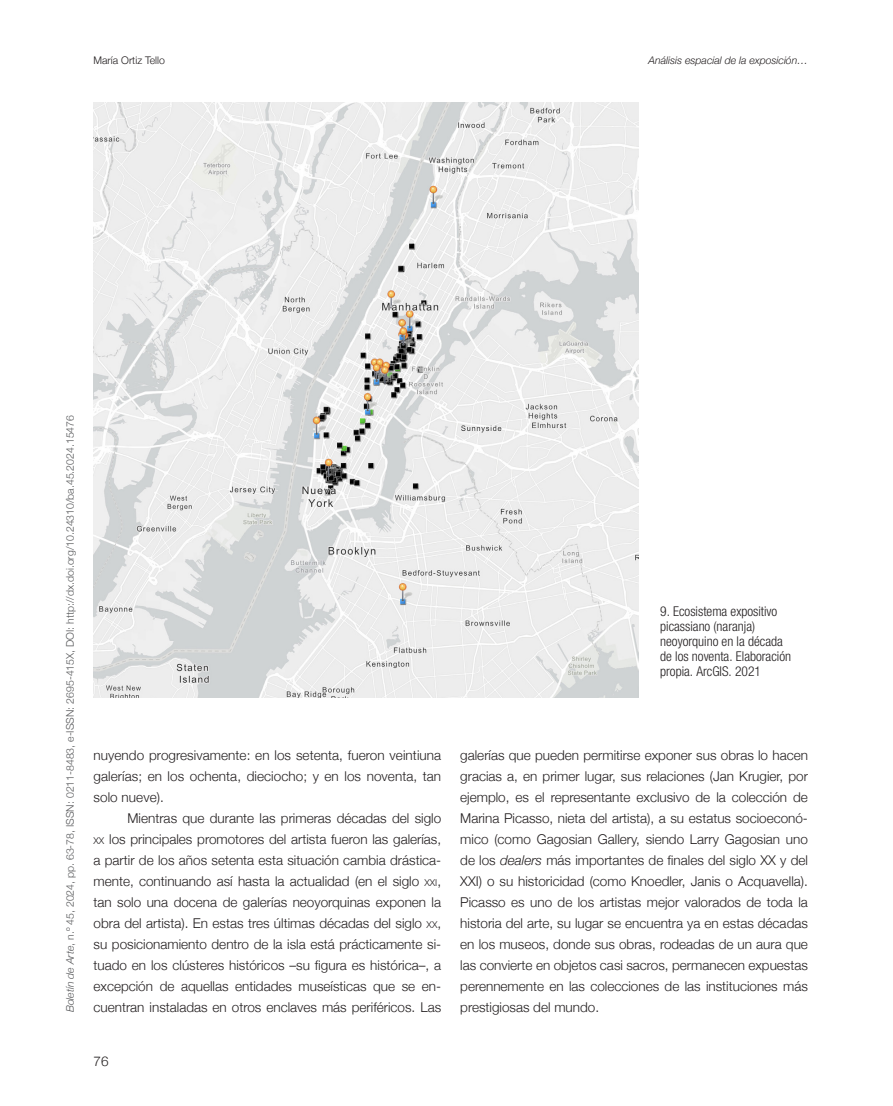
<style>
.page{position:relative;width:893px;height:1106px;background:#fff}
.page>*{position:absolute;margin:0;border:0;box-sizing:border-box;transform-origin:0 0}
.t1{font:300 13.5px/21px "Helvetica Neue";color:#231f20;text-align:justify}
.t2{font:13.5px/15px "Helvetica Neue LT 47 Lt Cn";color:#231f20}
.t3{font:300 10.5px "Helvetica Neue";color:#57585a}
.t4{font:italic 300 10.5px "Helvetica Neue";color:#231f20}
.t5{font:300 10.5px "Helvetica Neue";color:#231f20}
.s1{font-style:italic}
.s2{font-size:9.45px}
</style>
<div class="page">
<img style="left:94px;top:102px;width:545px;height:595px">
<p class="t5" style="left:94px;top:52px;width:73px">María Ortiz Tello</p>
<p class="t4" style="left:648px;top:52px;width:161px">Análisis espacial de la exposición…</p>
<p class="t3" style="left:62px;top:1012px;width:599px;rotate:-90deg"><span class="s1">Boletín de Arte</span>, n.º 45, 2024, pp. 63-78, ISSN: 0211-8483, e-ISSN: 2695-415X, DOI: http://dx.doi.org/10.24310/ba.45.2024.15476</p>
<p class="t1" style="left:94px;top:744px;width:349px">nuyendo progresivamente: en los setenta, fueron veintiuna galerías; en los ochenta, dieciocho; y en los noventa, tan solo nueve).</p>
<p class="t1" style="left:94px;top:807px;width:349px;text-indent:34px">Mientras que durante las primeras décadas del siglo <span class="s2">XX</span> los principales promotores del artista fueron las galerías, a partir de los años setenta esta situación cambia drástica&shy;mente, continuando así hasta la actualidad (en el siglo <span class="s2">XXI</span>, tan solo una docena de galerías neoyorquinas exponen la obra del artista). En estas tres últimas décadas del siglo <span class="s2">XX</span>, su posicionamiento dentro de la isla está prácticamente si&shy;tuado en los clústeres históricos –su figura es histórica–, a excepción de aquellas entidades museísticas que se en&shy;cuentran instaladas en otros enclaves más periféricos. Las</p>
<p class="t1" style="left:94px;top:1049px;width:17px">76</p>
<p class="t2" style="left:660px;top:604px;width:132px">9. Ecosistema expositivo picassiano (naranja) neoyorquino en la década de los noventa. Elaboración propia. ArcGIS. 2021</p>
<p class="t1" style="left:460px;top:744px;width:349px">galerías que pueden permitirse exponer sus obras lo hacen gracias a, en primer lugar, sus relaciones (Jan Krugier, por ejemplo, es el representante exclusivo de la colección de Marina Picasso, nieta del artista), a su estatus socioeconó&shy;mico (como Gagosian Gallery, siendo Larry Gagosian uno de los <span class="s1">dealers</span> más importantes de finales del siglo XX y del XXI) o su historicidad (como Knoedler, Janis o Acquavella).<br>Picasso es uno de los artistas mejor valorados de toda la historia del arte, su lugar se encuentra ya en estas décadas en los museos, donde sus obras, rodeadas de un aura que las convierte en objetos casi sacros, permanecen expuestas perennemente en las colecciones de las instituciones más prestigiosas del mundo.</p>
</div>
